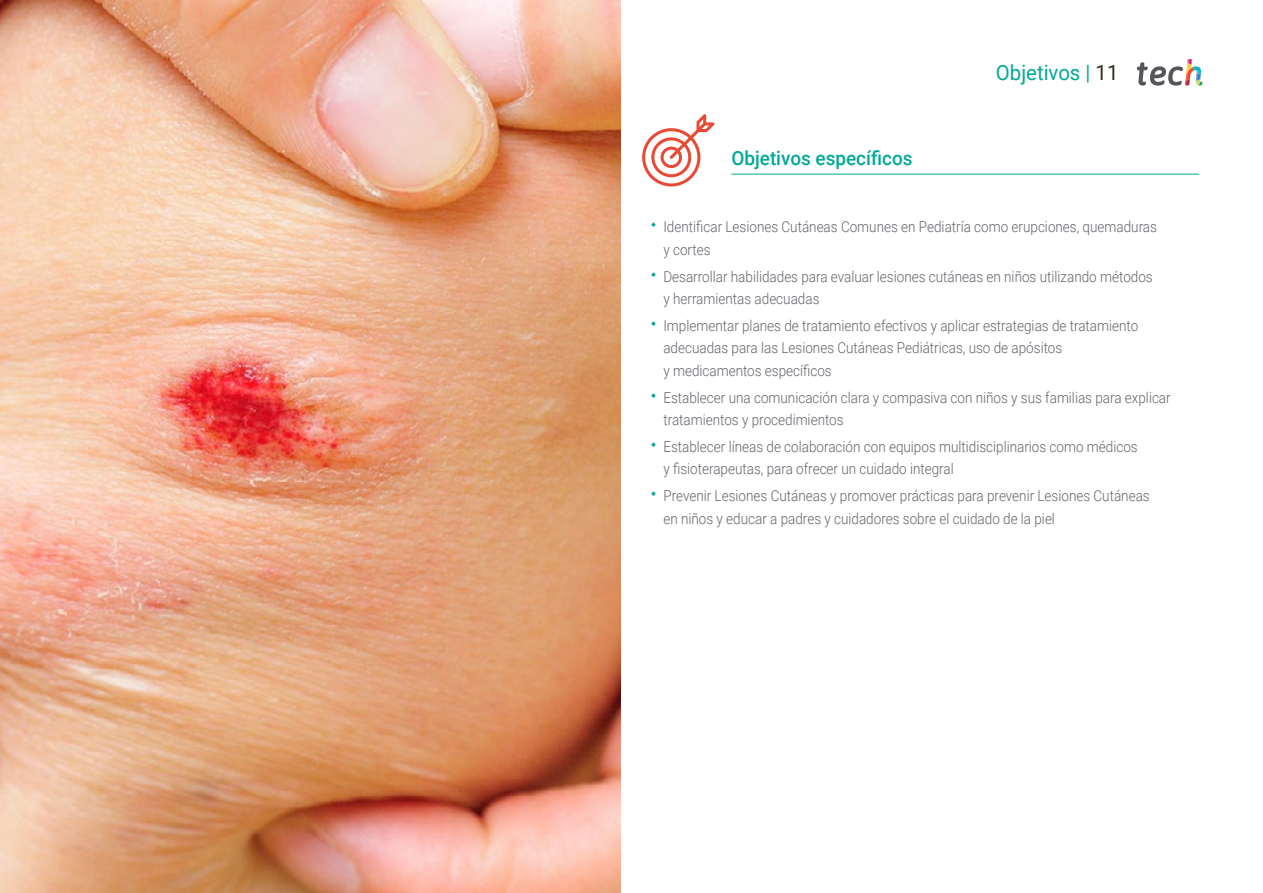
<style>
.page{position:relative;width:1263px;height:893px;background:#fff}
.page>*{position:absolute;margin:0;border:0;box-sizing:border-box;transform-origin:0 0}
.t1{font:21px "Roboto";color:#00a996}
.t2{font:500 19.5px "Roboto";color:#00a996}
.t3{font:300 15px/22.5px "Roboto";color:#61646a;scale:.9 1}
.s1{color:#312e20}
</style>
<div class="page">
<hr style="left:731px;top:174px;width:468px;height:1px;background:#00a996">
<svg style="left:642px;top:114px;width:72px;height:72px"></svg>
<svg style="left:1137px;top:59px;width:65px;height:27px"></svg>
<img style="left:0;top:0;width:621px;height:893px">
<h2 class="t2" style="left:731px;top:144px;width:183px">Objetivos específicos</h2>
<h1 class="t1" style="left:996px;top:57px;width:124px">Objetivos | <span class="s1">11</span></h1>
<p class="t3" style="left:663px;top:215px;width:550px">Identificar Lesiones Cutáneas Comunes en Pediatría como erupciones, quemaduras y cortes</p>
<p class="t3" style="left:663px;top:264px;width:545px">Desarrollar habilidades para evaluar lesiones cutáneas en niños utilizando métodos y herramientas adecuadas</p>
<p class="t3" style="left:663px;top:314px;width:529px">Implementar planes de tratamiento efectivos y aplicar estrategias de tratamiento adecuadas para las Lesiones Cutáneas Pediátricas, uso de apósitos<br>y medicamentos específicos</p>
<p class="t3" style="left:663px;top:385px;width:565px">Establecer una comunicación clara y compasiva con niños y sus familias para explicar tratamientos y procedimientos</p>
<p class="t3" style="left:663px;top:435px;width:529px">Establecer líneas de colaboración con equipos multidisciplinarios como médicos y fisioterapeutas, para ofrecer un cuidado integral</p>
<p class="t3" style="left:663px;top:484px;width:542px">Prevenir Lesiones Cutáneas y promover prácticas para prevenir Lesiones Cutáneas en niños y educar a padres y cuidadores sobre el cuidado de la piel</p>
</div>
